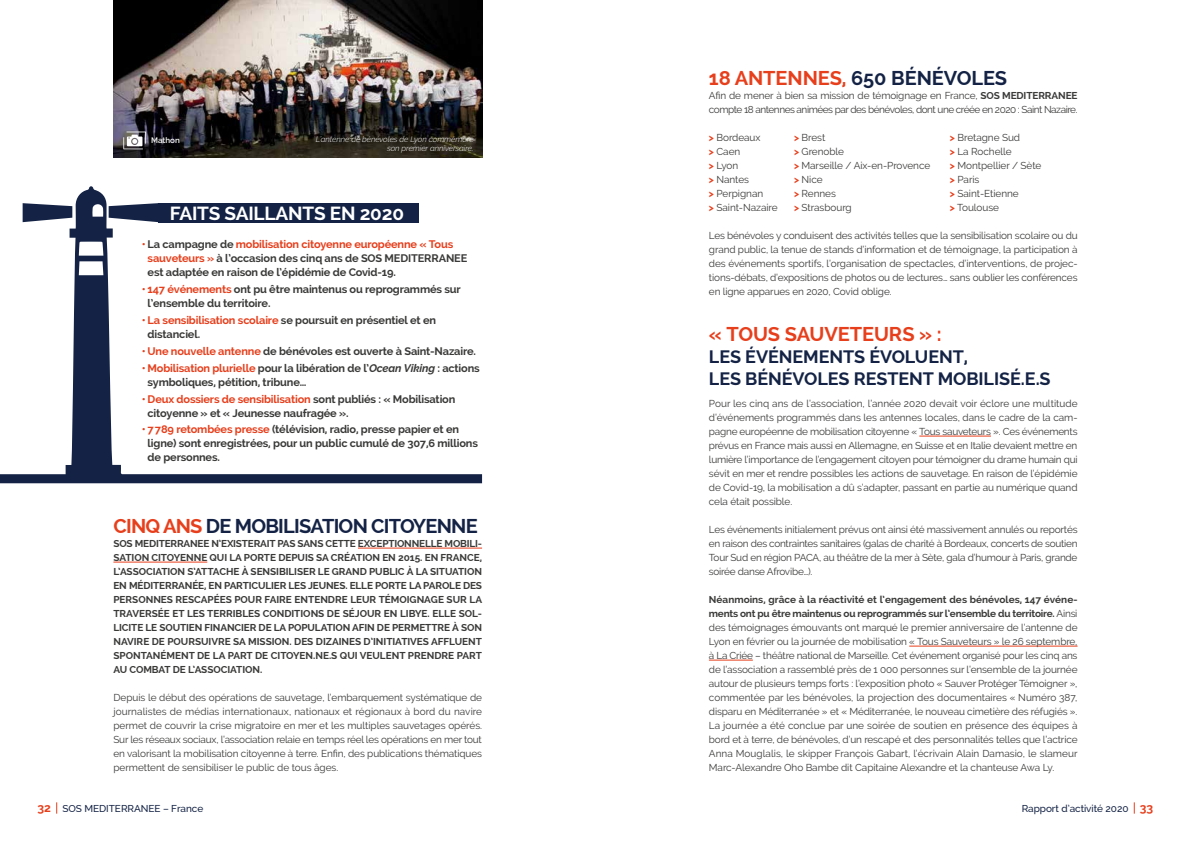
<style>
.page{position:relative;width:1191px;height:842px;background:#fff}
.page>*{position:absolute;margin:0;border:0;box-sizing:border-box;transform-origin:0 0}
.t1{font:700 20px "Raleway";letter-spacing:-.035em;color:#142345}
.t2{font:700 20px "Raleway";letter-spacing:-.005em;color:#142345}
.t3{font:700 20px "Raleway";letter-spacing:-.005em;color:#e73f1c}
.t4{font:700 19px "Raleway";letter-spacing:-.01em;color:#fff}
.t5{font:700 18px/21.6px "Raleway";letter-spacing:-.005em;color:#142345}
.t6{font:700 11px/14px "Raleway";letter-spacing:-.015em;color:#3a3a39}
.t7{font:10px/14px "Raleway";letter-spacing:-.01em;color:#3a3a39;text-align:justify}
.t8{font:700 10px/14px "Raleway";letter-spacing:-.005em;color:#3a3a39;text-align:justify}
.t9{font:10px/14px "Raleway";letter-spacing:-.045em;color:#3a3a39}
.t10{font:500 10px "Raleway";letter-spacing:-.005em;color:#142345}
.t11{font:italic 300 8px/9px "Raleway";letter-spacing:-.005em;color:#fff;text-align:right}
.t12{font:600 8px "Raleway";letter-spacing:-.005em;color:#fff}
.s1{color:#e73f1c}
.s2{font-style:italic}
.s3{font-weight:700}
.s4{font-weight:700;color:#e73f1c}
.s5{font-weight:700;font-size:12px;color:#e73f1c}
</style>
<div class="page">
<svg style="left:56px;top:802px;width:1px;height:12px"></svg>
<svg style="left:1134px;top:802px;width:1px;height:12px"></svg>
<hr style="left:358px;top:548px;width:124px;height:1px;background:#e73f1c">
<hr style="left:113px;top:562px;width:94px;height:1px;background:#e73f1c">
<svg style="left:0;top:186px;width:482px;height:297px"></svg>
<svg style="left:109px;top:203px;width:49px;height:19px"></svg>
<svg style="left:23px;top:203px;width:49px;height:19px"></svg>
<div style="left:158px;top:203px;width:260px;height:19px;background:#142345"></div>
<img style="left:113px;top:0;width:369px;height:158px">
<svg style="left:123px;top:132px;width:23px;height:17px"></svg>
<hr style="left:919px;top:436px;width:72px;height:1px;background:#e73f1c">
<hr style="left:909px;top:646px;width:168px;height:1px;background:#e73f1c">
<hr style="left:709px;top:660px;width:44px;height:1px;background:#e73f1c">
<p class="t12" style="left:151px;top:136px;width:30px">Mathon</p>
<p class="t11" style="left:316px;top:135px;width:159px">L’antenne de bénévoles de Lyon commémore son premier anniversaire.</p>
<h2 class="t4" style="left:170px;top:202px;width:236px">FAITS SAILLANTS EN 2020</h2>
<p class="t6" style="left:148px;top:238px;width:321px;text-indent:-6px"><span class="s1">•</span> La campagne de <span class="s1">mobilisation citoyenne européenne « Tous sauveteurs »</span> à l’occasion des cinq ans de SOS MEDITERRANEE est adaptée en raison de l’épidémie de Covid-19.</p>
<p class="t6" style="left:148px;top:282px;width:315px;text-indent:-6px"><span class="s1">• 147 événements</span> ont pu être maintenus ou reprogrammés sur l’ensemble du territoire.</p>
<p class="t6" style="left:148px;top:313px;width:290px;text-indent:-6px"><span class="s1">• La sensibilisation scolaire</span> se poursuit en présentiel et en distanciel.</p>
<p class="t6" style="left:142px;top:344px;width:336px"><span class="s1">• Une nouvelle antenne</span> de bénévoles est ouverte à Saint-Nazaire.</p>
<p class="t6" style="left:148px;top:361px;width:334px;text-indent:-6px"><span class="s1">• Mobilisation plurielle</span> pour la libération de l’<span class="s2">Ocean Viking</span> : actions symboliques, pétition, tribune…</p>
<p class="t6" style="left:148px;top:392px;width:309px;text-indent:-6px"><span class="s1">• Deux dossiers de sensibilisation</span> sont publiés : « Mobilisation citoyenne » et « Jeunesse naufragée ».</p>
<p class="t6" style="left:148px;top:423px;width:332px;text-indent:-6px"><span class="s1">• 7 789 retombées presse</span> (télévision, radio, presse papier et en ligne) sont enregistrées, pour un public cumulé de 307,6 millions de personnes.</p>
<h1 class="t1" style="left:113px;top:515px;width:366px"><span class="s1">CINQ ANS</span> DE MOBILISATION CITOYENNE</h1>
<p class="t8" style="left:113px;top:537px;width:370px">SOS MEDITERRANEE N’EXISTERAIT PAS SANS CETTE EXCEPTIONNELLE MOBILI-SATION CITOYENNE QUI LA PORTE DEPUIS SA CRÉATION EN 2015. EN FRANCE, L’ASSOCIATION S’ATTACHE À SENSIBILISER LE GRAND PUBLIC À LA SITUATION EN MÉDITERRANÉE, EN PARTICULIER LES JEUNES. ELLE PORTE LA PAROLE DES PERSONNES RESCAPÉES POUR FAIRE ENTENDRE LEUR TÉMOIGNAGE SUR LA TRAVERSÉE ET LES TERRIBLES CONDITIONS DE SÉJOUR EN LIBYE. ELLE SOL-LICITE LE SOUTIEN FINANCIER DE LA POPULATION AFIN DE PERMETTRE À SON NAVIRE DE POURSUIVRE SA MISSION. DES DIZAINES D’INITIATIVES AFFLUENT SPONTANÉMENT DE LA PART DE CITOYEN.NE.S QUI VEULENT PRENDRE PART AU COMBAT DE L’ASSOCIATION.</p>
<p class="t7" style="left:113px;top:691px;width:370px">Depuis le début des opérations de sauvetage, l’embarquement systématique de journalistes de médias internationaux, nationaux et régionaux à bord du navire permet de couvrir la crise migratoire en mer et les multiples sauvetages opérés.<br>Sur les réseaux sociaux, l’association relaie en temps réel les opérations en mer tout en valorisant la mobilisation citoyenne à terre. Enfin, des publications thématiques permettent de sensibiliser le public de tous âges.</p>
<h1 class="t2" style="left:709px;top:66px;width:300px"><span class="s1">18 ANTENNES,</span> 650 BÉNÉVOLES</h1>
<p class="t9" style="left:709px;top:88px;width:370px">Afin de mener à bien sa mission de témoignage en France, <span class="s3">SOS MEDITERRANEE </span>compte 18 antennes animées par des bénévoles, dont une créée en 2020 : Saint Nazaire.</p>
<p class="t7" style="left:709px;top:131px;width:53px"><span class="s4">&gt;</span> Bordeaux</p>
<p class="t7" style="left:794px;top:131px;width:33px"><span class="s4">&gt;</span> Brest</p>
<p class="t7" style="left:950px;top:131px;width:72px"><span class="s4">&gt;</span> Bretagne Sud</p>
<p class="t7" style="left:709px;top:145px;width:33px"><span class="s4">&gt;</span> Caen</p>
<p class="t7" style="left:794px;top:145px;width:52px"><span class="s4">&gt;</span> Grenoble</p>
<p class="t7" style="left:950px;top:145px;width:63px"><span class="s4">&gt;</span> La Rochelle</p>
<p class="t7" style="left:709px;top:159px;width:31px"><span class="s4">&gt;</span> Lyon</p>
<p class="t7" style="left:794px;top:158px;width:138px"><span class="s4">&gt;</span> Marseille / Aix-en-Provence</p>
<p class="t7" style="left:950px;top:158px;width:93px"><span class="s4">&gt;</span> Montpellier / Sète</p>
<p class="t7" style="left:709px;top:173px;width:42px"><span class="s4">&gt;</span> Nantes</p>
<p class="t7" style="left:794px;top:173px;width:30px"><span class="s4">&gt;</span> Nice</p>
<p class="t7" style="left:950px;top:173px;width:31px"><span class="s4">&gt;</span> Paris</p>
<p class="t7" style="left:709px;top:187px;width:56px"><span class="s4">&gt;</span> Perpignan</p>
<p class="t7" style="left:794px;top:187px;width:43px"><span class="s4">&gt;</span> Rennes</p>
<p class="t7" style="left:950px;top:186px;width:70px"><span class="s4">&gt;</span> Saint-Etienne</p>
<p class="t7" style="left:709px;top:200px;width:70px"><span class="s4">&gt;</span> Saint-Nazaire</p>
<p class="t7" style="left:794px;top:201px;width:59px"><span class="s4">&gt;</span> Strasbourg</p>
<p class="t7" style="left:950px;top:201px;width:51px"><span class="s4">&gt;</span> Toulouse</p>
<p class="t7" style="left:709px;top:229px;width:370px">Les bénévoles y conduisent des activités telles que la sensibilisation scolaire ou du grand public, la tenue de stands d’information et de témoignage, la participation à des événements sportifs, l’organisation de spectacles, d’interventions, de projec&shy;tions-débats, d’expositions de photos ou de lectures… sans oublier les conférences en ligne apparues en 2020, Covid oblige.</p>
<h1 class="t3" style="left:709px;top:323px;width:234px">« TOUS SAUVETEURS » :</h1>
<h3 class="t5" style="left:709px;top:346px;width:343px">LES ÉVÉNEMENTS ÉVOLUENT,<br>LES BÉNÉVOLES RESTENT MOBILISÉ.E.S</h3>
<p class="t7" style="left:709px;top:397px;width:370px">Pour les cinq ans de l’association, l’année 2020 devait voir éclore une multitude d’événements programmés dans les antennes locales, dans le cadre de la cam&shy;pagne européenne de mobilisation citoyenne « Tous sauveteurs ». Ces événements prévus en France mais aussi en Allemagne, en Suisse et en Italie devaient mettre en lumière l’importance de l’engagement citoyen pour témoigner du drame humain qui sévit en mer et rendre possibles les actions de sauvetage. En raison de l’épidémie de Covid-19, la mobilisation a dû s’adapter, passant en partie au numérique quand cela était possible.</p>
<p class="t7" style="left:709px;top:523px;width:370px">Les événements initialement prévus ont ainsi été massivement annulés ou reportés en raison des contraintes sanitaires (galas de charité à Bordeaux, concerts de soutien Tour Sud en région PACA, au théâtre de la mer à Sète, gala d’humour à Paris, grande soirée danse Afrovibe…).</p>
<p class="t7" style="left:709px;top:593px;width:370px"><span class="s3">Néanmoins, grâce à la réactivité et l’engagement des bénévoles, 147 événe&shy;ments ont pu être maintenus ou reprogrammés sur l’ensemble du territoire.</span> Ainsi des témoignages émouvants ont marqué le premier anniversaire de l’antenne de Lyon en février ou la journée de mobilisation « Tous Sauveteurs » le 26 septembre, à La Criée – théâtre national de Marseille. Cet événement organisé pour les cinq ans de l’association a rassemblé près de 1 000 personnes sur l’ensemble de la journée autour de plusieurs temps forts : l’exposition photo « Sauver Protéger Témoigner », commentée par les bénévoles, la projection des documentaires « Numéro 387, disparu en Méditerranée » et « Méditerranée, le nouveau cimetière des réfugiés ».<br>La journée a été conclue par une soirée de soutien en présence des équipes à bord et à terre, de bénévoles, d’un rescapé et des personnalités telles que l’actrice Anna Mouglalis, le skipper François Gabart, l’écrivain Alain Damasio, le slameur Marc-Alexandre Oho Bambe dit Capitaine Alexandre et la chanteuse Awa Ly.</p>
<p class="t10" style="left:38px;top:805px;width:167px"><span class="s5">32</span> SOS MEDITERRANEE – France</p>
<p class="t10" style="left:1021px;top:805px;width:133px">Rapport d’activité 2020 <span class="s5">33</span></p>
</div>
